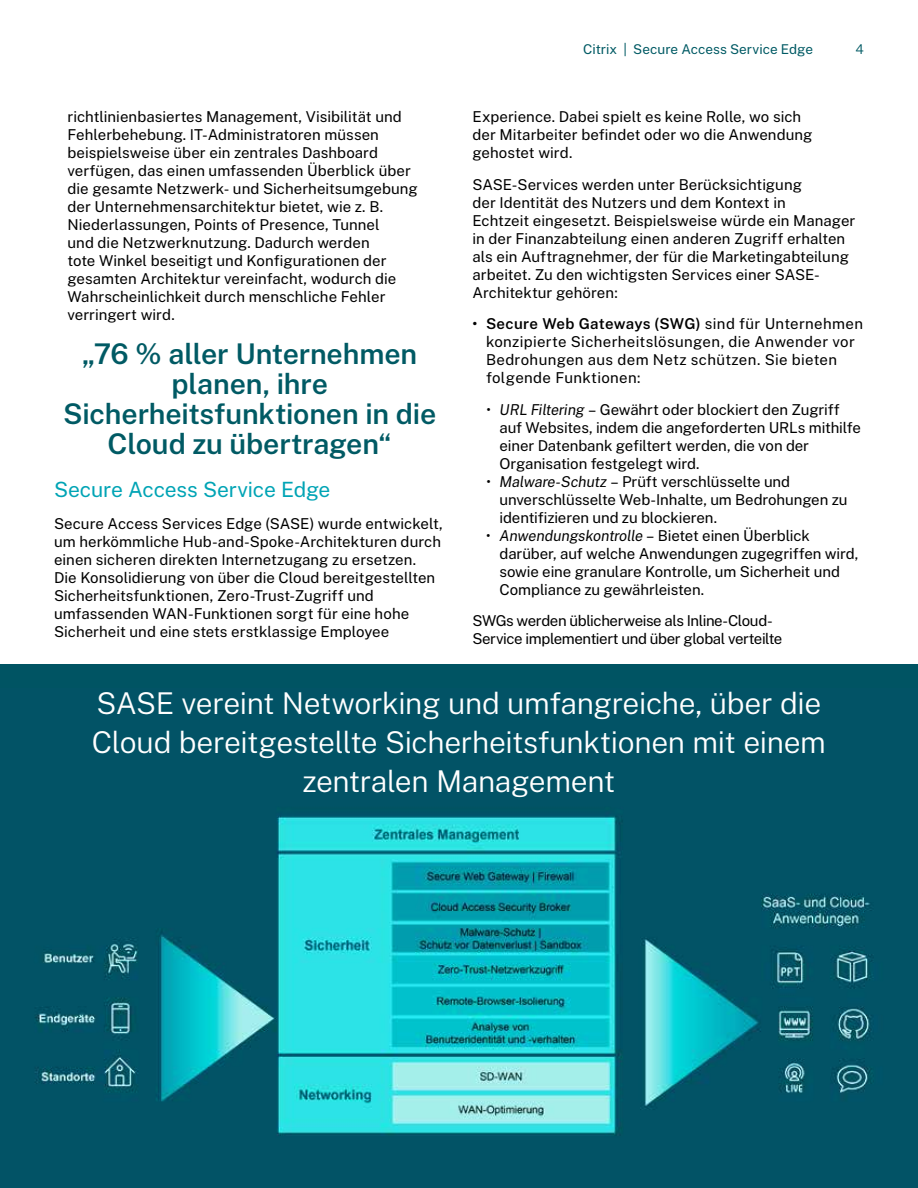
<style>
.page{position:relative;width:918px;height:1188px;background:#fff}
.page>*{position:absolute;margin:0;border:0;box-sizing:border-box;transform-origin:0 0}
.t1{font:300 30px/39px "Public Sans";letter-spacing:-.015em;color:#fff;text-align:center}
.t2{font:600 28.5px/30px "Public Sans";letter-spacing:-.005em;color:#005a64;text-align:center}
.t3{font:21px "Public Sans";letter-spacing:-.005em;color:#00a4b5}
.t4{font:15px/18px "Public Sans";color:#000}
.t5{font:15px/18px "Public Sans";letter-spacing:.025em;color:#000}
.t6{font:15px/18px "Public Sans";letter-spacing:-.025em;color:#000}
.t7{font:13.5px "Public Sans";color:#005a64}
.t8{font:300 13.5px "Public Sans";color:#005a64}
.s1{font-weight:600}
.s2{font-style:italic}
</style>
<div class="page">
<div style="left:0;top:664px;width:918px;height:46px;background:#005463"></div>
<img style="left:0;top:710px;width:918px;height:478px">
<p class="t4" style="left:68px;top:107px;width:352px">richtlinienbasiertes Management, Visibilität und Fehlerbehebung. IT-Administratoren müssen beispielsweise über ein zentrales Dashboard verfügen, das einen umfassenden Überblick über die gesamte Netzwerk- und Sicherheitsumgebung der Unternehmensarchitektur bietet, wie z. B.<br>Niederlassungen, Points of Presence, Tunnel<br>und die Netzwerknutzung. Dadurch werden<br>tote Winkel beseitigt und Konfigurationen der gesamten Architektur vereinfacht, wodurch die Wahrscheinlichkeit durch menschliche Fehler verringert wird.</p>
<h2 class="t2" style="left:63px;top:336px;width:375px">„76 % aller Unternehmen planen, ihre<br>Sicherheitsfunktionen in die<br>Cloud zu übertragen“</h2>
<h3 class="t3" style="left:54px;top:474px;width:278px">Secure Access Service Edge</h3>
<p class="t4" style="left:54px;top:513px;width:390px">Secure Access Services Edge (SASE) wurde entwickelt, um herkömmliche Hub-and-Spoke-Architekturen durch einen sicheren direkten Internetzugang zu ersetzen.<br>Die Konsolidierung von über die Cloud bereitgestellten Sicherheitsfunktionen, Zero-Trust-Zugriff und umfassenden WAN-Funktionen sorgt für eine hohe Sicherheit und eine stets erstklassige Employee</p>
<p class="t7" style="left:583px;top:39px;width:231px">Citrix | Secure Access Service Edge</p>
<p class="t8" style="left:856px;top:39px;width:10px">4</p>
<p class="t4" style="left:472px;top:107px;width:342px">Experience. Dabei spielt es keine Rolle, wo sich der Mitarbeiter befindet oder wo die Anwendung gehostet wird.</p>
<p class="t4" style="left:472px;top:174px;width:384px">SASE-Services werden unter Berücksichtigung<br>der Identität des Nutzers und dem Kontext in<br>Echtzeit eingesetzt. Beispielsweise würde ein Manager in der Finanzabteilung einen anderen Zugriff erhalten als ein Auftragnehmer, der für die Marketingabteilung arbeitet. Zu den wichtigsten Services einer SASE-Architektur gehören:</p>
<p class="t5" style="left:486px;top:314px;width:379px;text-indent:-14px"><span class="s1">• Secure Web Gateways (SWG)</span> sind für Unternehmen konzipierte Sicherheitslösungen, die Anwender vor Bedrohungen aus dem Netz schützen. Sie bieten folgende Funktionen:</p>
<p class="t4" style="left:500px;top:399px;width:363px;text-indent:-14px"><span class="s2">• URL Filtering</span> – Gewährt oder blockiert den Zugriff auf Websites, indem die angeforderten URLs mithilfe einer Datenbank gefiltert werden, die von der Organisation festgelegt wird.</p>
<p class="t4" style="left:499px;top:471px;width:350px;text-indent:-13px"><span class="s2">• Malware-Schutz</span> – Prüft verschlüsselte und unverschlüsselte Web-Inhalte, um Bedrohungen zu identifizieren und zu blockieren.</p>
<p class="t4" style="left:499px;top:525px;width:360px;text-indent:-14px"><span class="s2">• Anwendungskontrolle</span> – Bietet einen Überblick darüber, auf welche Anwendungen zugegriffen wird, sowie eine granulare Kontrolle, um Sicherheit und Compliance zu gewährleisten.</p>
<p class="t6" style="left:472px;top:611px;width:311px">SWGs werden üblicherweise als Inline-Cloud-<br>Service implementiert und über global verteilte</p>
<h1 class="t1" style="left:92px;top:681px;width:736px">SASE vereint Networking und umfangreiche, über die<br>Cloud bereitgestellte Sicherheitsfunktionen mit einem zentralen Management</h1>
</div>
